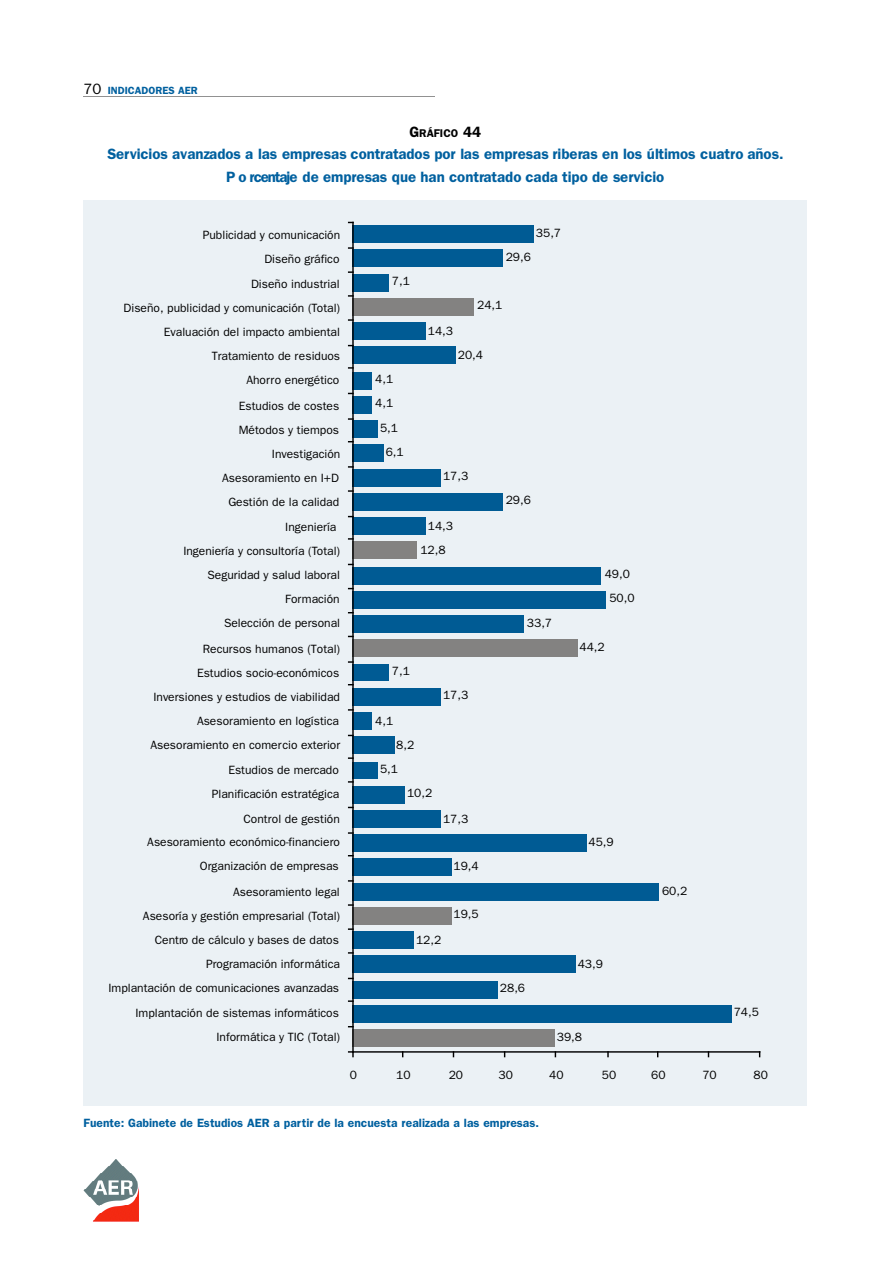
<style>
.page{position:relative;width:893px;height:1263px;background:#fff}
.page>*{position:absolute;margin:0;border:0;box-sizing:border-box;transform-origin:0 0}
.t1{font:600 15px/22.6px "Franklin Gothic";color:#00609f;text-align:center}
.t2{font:12px "Franklin Gothic";color:#000}
.t3{font:600 12px "Franklin Gothic";color:#00609f}
.t4{font:600 11.25px "Franklin Gothic";color:#000}
.t5{font:600 10.5px "Franklin Gothic";color:#00609f}
.s1{font-weight:400;font-size:15px;color:#000}
.s2{font-size:15px}
</style>
<div class="page">
<hr style="left:84px;top:96px;width:351px;height:1px;background:#919191">
<img style="left:84px;top:1160px;width:55px;height:62px">
<div style="left:84px;top:201px;width:722px;height:905px;background:#ebf1f5"></div>
<div style="left:352px;top:1029px;width:202px;height:18px;background:#838281"></div>
<div style="left:352px;top:1005px;width:380px;height:18px;background:#005b94"></div>
<div style="left:352px;top:981px;width:146px;height:18px;background:#005b94"></div>
<div style="left:352px;top:955px;width:224px;height:18px;background:#005b94"></div>
<div style="left:352px;top:931px;width:62px;height:18px;background:#005b94"></div>
<div style="left:352px;top:907px;width:99px;height:18px;background:#838281"></div>
<div style="left:352px;top:883px;width:306px;height:18px;background:#005b94"></div>
<div style="left:352px;top:858px;width:99px;height:18px;background:#005b94"></div>
<div style="left:352px;top:834px;width:234px;height:18px;background:#005b94"></div>
<div style="left:352px;top:810px;width:89px;height:18px;background:#005b94"></div>
<div style="left:352px;top:786px;width:53px;height:18px;background:#005b94"></div>
<div style="left:352px;top:762px;width:26px;height:16px;background:#005b94"></div>
<div style="left:352px;top:736px;width:42px;height:18px;background:#005b94"></div>
<div style="left:352px;top:712px;width:20px;height:18px;background:#005b94"></div>
<div style="left:352px;top:688px;width:89px;height:18px;background:#005b94"></div>
<div style="left:352px;top:664px;width:36px;height:17px;background:#005b94"></div>
<div style="left:352px;top:639px;width:225px;height:18px;background:#838281"></div>
<div style="left:352px;top:615px;width:171px;height:18px;background:#005b94"></div>
<div style="left:352px;top:591px;width:254px;height:18px;background:#005b94"></div>
<div style="left:352px;top:567px;width:249px;height:18px;background:#005b94"></div>
<div style="left:352px;top:541px;width:65px;height:18px;background:#838281"></div>
<div style="left:352px;top:517px;width:74px;height:18px;background:#005b94"></div>
<div style="left:352px;top:493px;width:150px;height:18px;background:#005b94"></div>
<div style="left:352px;top:469px;width:89px;height:18px;background:#005b94"></div>
<div style="left:352px;top:444px;width:32px;height:18px;background:#005b94"></div>
<div style="left:352px;top:420px;width:26px;height:18px;background:#005b94"></div>
<div style="left:352px;top:396px;width:20px;height:18px;background:#005b94"></div>
<div style="left:352px;top:372px;width:20px;height:18px;background:#005b94"></div>
<div style="left:352px;top:346px;width:103px;height:18px;background:#005b94"></div>
<div style="left:352px;top:322px;width:74px;height:18px;background:#005b94"></div>
<div style="left:352px;top:298px;width:121px;height:18px;background:#838281"></div>
<div style="left:352px;top:274px;width:36px;height:18px;background:#005b94"></div>
<div style="left:352px;top:249px;width:150px;height:18px;background:#005b94"></div>
<div style="left:352px;top:225px;width:182px;height:18px;background:#005b94"></div>
<hr style="left:352px;top:1051px;width:408px;height:2px;background:#000">
<hr style="left:352px;top:222px;width:2px;height:831px;background:#000">
<svg style="left:348px;top:1051px;width:6px;height:6px"></svg>
<svg style="left:348px;top:952px;width:6px;height:2px"></svg>
<svg style="left:348px;top:904px;width:6px;height:2px"></svg>
<svg style="left:348px;top:880px;width:6px;height:2px"></svg>
<svg style="left:348px;top:832px;width:6px;height:2px"></svg>
<svg style="left:348px;top:781px;width:6px;height:2px"></svg>
<svg style="left:348px;top:709px;width:6px;height:2px"></svg>
<svg style="left:348px;top:661px;width:6px;height:2px"></svg>
<svg style="left:348px;top:538px;width:6px;height:2px"></svg>
<svg style="left:348px;top:490px;width:6px;height:2px"></svg>
<svg style="left:348px;top:466px;width:6px;height:2px"></svg>
<svg style="left:348px;top:418px;width:6px;height:2px"></svg>
<svg style="left:348px;top:367px;width:6px;height:2px"></svg>
<svg style="left:348px;top:319px;width:6px;height:2px"></svg>
<svg style="left:348px;top:295px;width:6px;height:2px"></svg>
<svg style="left:348px;top:247px;width:6px;height:2px"></svg>
<p class="t5" style="left:84px;top:87px;width:116px"><span class="s1">70</span> INDICADORES AER</p>
<p class="t4" style="left:409px;top:129px;width:73px"><span class="s2">G</span>RÁFICO <span class="s2">44</span></p>
<p class="t1" style="left:107px;top:144px;width:678px">S e rvicios avanzados a las empresas contratados por las empresas riberas en los últimos cuatro años.<br>P o rcentaje de empresas que han contratado cada tipo de serv ic io</p>
<p class="t2" style="left:203px;top:231px;width:139px">Publicidad y comunicación</p>
<p class="t2" style="left:536px;top:229px;width:27px">35,7</p>
<p class="t2" style="left:264px;top:255px;width:77px">Diseño gráfico</p>
<p class="t2" style="left:505px;top:253px;width:27px">29,6</p>
<p class="t2" style="left:251px;top:280px;width:90px">Diseño industrial</p>
<p class="t2" style="left:392px;top:277px;width:19px">7,1</p>
<p class="t2" style="left:123px;top:304px;width:218px">Diseño, publicidad y comunicación (Total)</p>
<p class="t2" style="left:477px;top:301px;width:27px">24,1</p>
<p class="t2" style="left:164px;top:328px;width:178px">Evaluación del impacto ambiental</p>
<p class="t2" style="left:428px;top:327px;width:27px">14,3</p>
<p class="t2" style="left:212px;top:352px;width:130px">Tratamiento de residuos</p>
<p class="t2" style="left:458px;top:351px;width:27px">20,4</p>
<p class="t2" style="left:246px;top:376px;width:94px">Ahorro energético</p>
<p class="t2" style="left:375px;top:375px;width:19px">4,1</p>
<p class="t2" style="left:239px;top:402px;width:102px">Estudios de costes</p>
<p class="t2" style="left:375px;top:399px;width:19px">4,1</p>
<p class="t2" style="left:239px;top:426px;width:102px">Métodos y tiempos</p>
<p class="t2" style="left:380px;top:424px;width:19px">5,1</p>
<p class="t2" style="left:272px;top:450px;width:70px">Investigación</p>
<p class="t2" style="left:386px;top:448px;width:19px">6,1</p>
<p class="t2" style="left:222px;top:474px;width:118px">Asesoramiento en I+D</p>
<p class="t2" style="left:443px;top:472px;width:27px">17,3</p>
<p class="t2" style="left:228px;top:498px;width:112px">Gestión de la calidad</p>
<p class="t2" style="left:505px;top:496px;width:27px">29,6</p>
<p class="t2" style="left:285px;top:523px;width:53px">Ingeniería</p>
<p class="t2" style="left:428px;top:522px;width:27px">14,3</p>
<p class="t2" style="left:183px;top:547px;width:158px">Ingeniería y consultoría (Total)</p>
<p class="t2" style="left:420px;top:546px;width:27px">12,8</p>
<p class="t2" style="left:207px;top:571px;width:134px">Seguridad y salud laboral</p>
<p class="t2" style="left:604px;top:570px;width:27px">49,0</p>
<p class="t2" style="left:285px;top:595px;width:56px">Formación</p>
<p class="t2" style="left:609px;top:594px;width:27px">50,0</p>
<p class="t2" style="left:224px;top:619px;width:118px">Selección de personal</p>
<p class="t2" style="left:527px;top:619px;width:27px">33,7</p>
<p class="t2" style="left:203px;top:645px;width:139px">Recursos humanos (Total)</p>
<p class="t2" style="left:579px;top:643px;width:27px">44,2</p>
<p class="t2" style="left:197px;top:669px;width:144px">Estudios socio-económicos</p>
<p class="t2" style="left:392px;top:667px;width:19px">7,1</p>
<p class="t2" style="left:153px;top:693px;width:188px">Inversiones y estudios de viabilidad</p>
<p class="t2" style="left:443px;top:691px;width:27px">17,3</p>
<p class="t2" style="left:197px;top:717px;width:143px">Asesoramiento en logística</p>
<p class="t2" style="left:375px;top:717px;width:19px">4,1</p>
<p class="t2" style="left:150px;top:741px;width:191px">Asesoramiento en comercio exterior</p>
<p class="t2" style="left:396px;top:741px;width:19px">8,2</p>
<p class="t2" style="left:228px;top:766px;width:112px">Estudios de mercado</p>
<p class="t2" style="left:380px;top:765px;width:19px">5,1</p>
<p class="t2" style="left:212px;top:790px;width:129px">Planificación estratégica</p>
<p class="t2" style="left:407px;top:789px;width:27px">10,2</p>
<p class="t2" style="left:243px;top:814px;width:98px">Control de gestión</p>
<p class="t2" style="left:443px;top:814px;width:27px">17,3</p>
<p class="t2" style="left:147px;top:838px;width:194px">Asesoramiento económico-financiero</p>
<p class="t2" style="left:588px;top:838px;width:27px">45,9</p>
<p class="t2" style="left:200px;top:862px;width:140px">Organización de empresas</p>
<p class="t2" style="left:453px;top:862px;width:27px">19,4</p>
<p class="t2" style="left:233px;top:888px;width:108px">Asesoramiento legal</p>
<p class="t2" style="left:662px;top:886px;width:27px">60,2</p>
<p class="t2" style="left:143px;top:912px;width:199px">Asesoría y gestión empresarial (Total)</p>
<p class="t2" style="left:453px;top:910px;width:27px">19,5</p>
<p class="t2" style="left:155px;top:936px;width:186px">Centro de cálculo y bases de datos</p>
<p class="t2" style="left:416px;top:936px;width:27px">12,2</p>
<p class="t2" style="left:206px;top:960px;width:135px">Programación informática</p>
<p class="t2" style="left:577px;top:960px;width:27px">43,9</p>
<p class="t2" style="left:108px;top:984px;width:232px">Implantación de comunicaciones avanzadas</p>
<p class="t2" style="left:500px;top:984px;width:27px">28,6</p>
<p class="t2" style="left:135px;top:1009px;width:205px">Implantación de sistemas informáticos</p>
<p class="t2" style="left:733px;top:1008px;width:27px">74,5</p>
<p class="t2" style="left:216px;top:1033px;width:125px">Informática y TIC (Total)</p>
<p class="t2" style="left:557px;top:1033px;width:27px">39,8</p>
<p class="t2" style="left:350px;top:1071px;width:9px">0</p>
<p class="t2" style="left:396px;top:1071px;width:16px">10</p>
<p class="t2" style="left:449px;top:1071px;width:16px">20</p>
<p class="t2" style="left:498px;top:1071px;width:16px">30</p>
<p class="t2" style="left:549px;top:1071px;width:16px">40</p>
<p class="t2" style="left:602px;top:1071px;width:16px">50</p>
<p class="t2" style="left:651px;top:1071px;width:16px">60</p>
<p class="t2" style="left:702px;top:1071px;width:16px">70</p>
<p class="t2" style="left:753px;top:1071px;width:16px">80</p>
<p class="t3" style="left:84px;top:1119px;width:457px">Fuente: Gabinete de Estudios AER a partir de la encuesta realizada a las empresas.</p>
</div>
